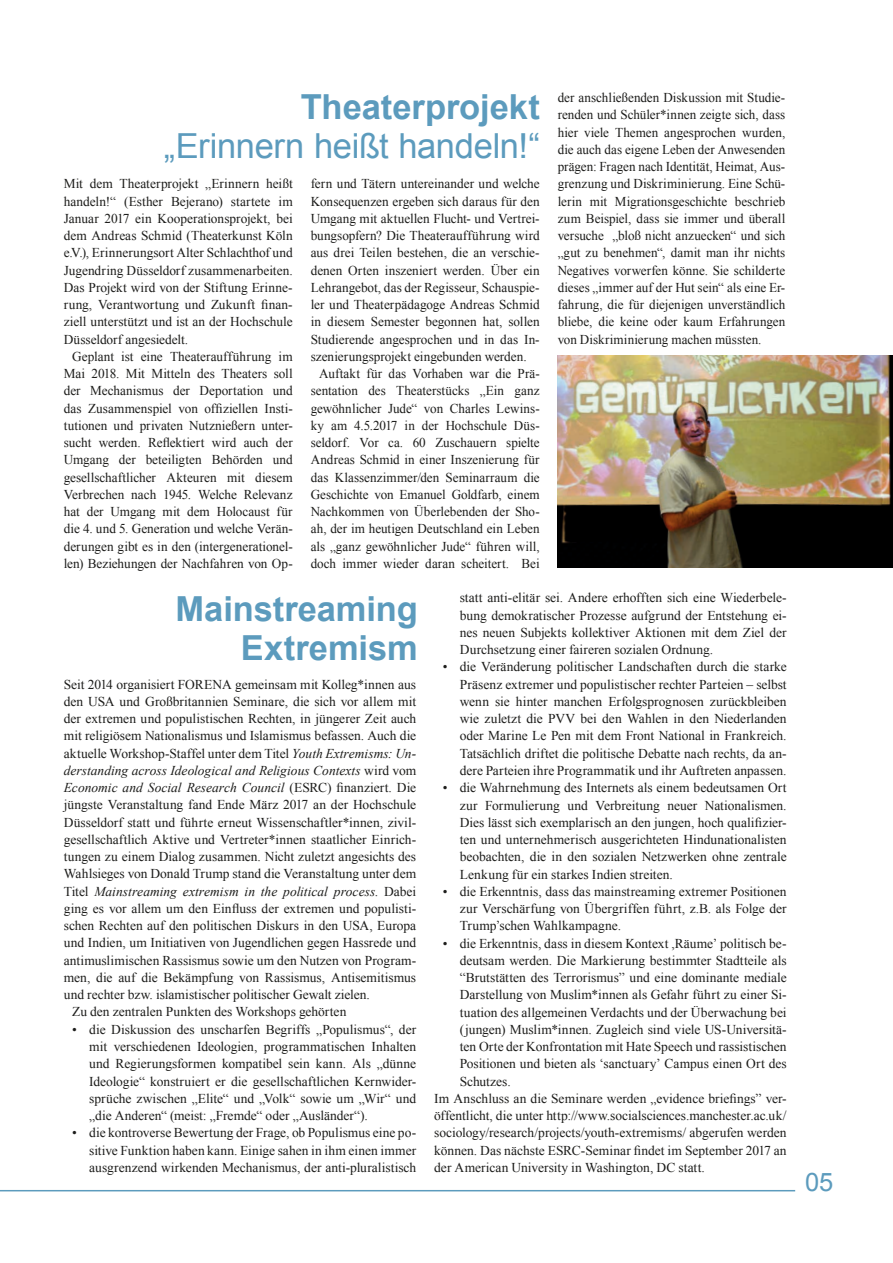
<style>
.page{position:relative;width:893px;height:1263px;background:#fff}
.page>*{position:absolute;margin:0;border:0;box-sizing:border-box;transform-origin:0 0}
.t1{font:700 34.5px/39px "Arial";letter-spacing:-.005em;color:#5c9bbd;text-align:right}
.t2{font:34.5px "Arial";letter-spacing:-.01em;color:#5c9bbd}
.t3{font:25.5px "Arial";color:#5c9bbd}
.t4{font:13.5px/17.2px "Times New Roman";color:#1d1d1b;text-align:justify}
.t5{font:italic 13.5px "Times New Roman";color:#1d1d1b}
.s1{font-style:italic}
.s2{font-style:normal}
</style>
<div class="page">
<hr style="left:0;top:1190px;width:795px;height:1px;background:#5c9bbd">
<img style="left:558px;top:355px;width:335px;height:213px">
<h1 class="t1" style="left:301px;top:88px;width:241px">Theaterprojekt</h1>
<h1 class="t2" style="left:164px;top:123px;width:378px">„Erinnern heißt handeln!“</h1>
<p class="t4" style="left:64px;top:175px;width:230px">Mit dem Theaterprojekt „Erinnern heißt handeln!“ (Esther Bejerano) startete im Januar 2017 ein Kooperationsprojekt, bei dem Andreas Schmid (Theaterkunst Köln e.V.), Erinnerungsort Alter Schlachthof und Jugendring Düsseldorf zusammenarbeiten.<br>Das Projekt wird von der Stiftung Erinne&shy;rung, Verantwortung und Zukunft finan&shy;ziell unterstützt und ist an der Hochschule Düsseldorf angesiedelt.</p>
<p class="t4" style="left:64px;top:347px;width:230px;text-indent:9px">Geplant ist eine Theateraufführung im Mai 2018. Mit Mitteln des Theaters soll der Mechanismus der Deportation und das Zusammenspiel von offiziellen Insti&shy;tutionen und privaten Nutznießern unter&shy;sucht werden. Reflektiert wird auch der Umgang der beteiligten Behörden und gesellschaftlicher Akteuren mit diesem Verbrechen nach 1945. Welche Relevanz hat der Umgang mit dem Holocaust für die 4. und 5. Generation und welche Verän&shy;derungen gibt es in den (intergenerationel&shy;len) Beziehungen der Nachfahren von Op-</p>
<p class="t4" style="left:311px;top:175px;width:230px">fern und Tätern untereinander und welche</p>
<p class="t4" style="left:311px;top:192px;width:230px">Konsequenzen ergeben sich daraus für den</p>
<p class="t4" style="left:311px;top:209px;width:230px">Umgang mit aktuellen Flucht- und Vertrei-</p>
<p class="t4" style="left:311px;top:227px;width:230px">bungsopfern? Die Theateraufführung wird</p>
<p class="t4" style="left:311px;top:244px;width:230px">aus drei Teilen bestehen, die an verschie-</p>
<p class="t4" style="left:311px;top:261px;width:230px">denen Orten inszeniert werden. Über ein</p>
<p class="t4" style="left:311px;top:278px;width:230px">Lehrangebot, das der Regisseur, Schauspie-</p>
<p class="t4" style="left:311px;top:296px;width:230px">ler und Theaterpädagoge Andreas Schmid</p>
<p class="t4" style="left:311px;top:313px;width:230px">in diesem Semester begonnen hat, sollen</p>
<p class="t4" style="left:311px;top:330px;width:230px">Studierende angesprochen und in das In-</p>
<p class="t4" style="left:311px;top:347px;width:217px">szenierungsprojekt eingebunden werden.</p>
<p class="t4" style="left:319px;top:365px;width:222px">Auftakt für das Vorhaben war die Prä-</p>
<p class="t4" style="left:311px;top:382px;width:230px">sentation des Theaterstücks „Ein ganz</p>
<p class="t4" style="left:311px;top:399px;width:230px">gewöhnlicher Jude“ von Charles Lewins-</p>
<p class="t4" style="left:311px;top:416px;width:230px">ky am 4.5.2017 in der Hochschule Düs-</p>
<p class="t4" style="left:311px;top:434px;width:230px">seldorf. Vor ca. 60 Zuschauern spielte</p>
<p class="t4" style="left:311px;top:451px;width:230px">Andreas Schmid in einer Inszenierung für</p>
<p class="t4" style="left:311px;top:468px;width:230px">das Klassenzimmer/den Seminarraum die</p>
<p class="t4" style="left:311px;top:485px;width:230px">Geschichte von Emanuel Goldfarb, einem</p>
<p class="t4" style="left:311px;top:503px;width:230px">Nachkommen von Überlebenden der Sho-</p>
<p class="t4" style="left:311px;top:520px;width:230px">ah, der im heutigen Deutschland ein Leben</p>
<p class="t4" style="left:311px;top:537px;width:230px">als „ganz gewöhnlicher Jude“ führen will,</p>
<p class="t4" style="left:311px;top:554px;width:230px">doch immer wieder daran scheitert. Bei</p>
<p class="t4" style="left:558px;top:89px;width:229px">der anschließenden Diskussion mit Studie&shy;renden und Schüler*innen zeigte sich, dass hier viele Themen angesprochen wurden, die auch das eigene Leben der Anwesenden prägen: Fragen nach Identität, Heimat, Aus&shy;grenzung und Diskriminierung. Eine Schü&shy;lerin mit Migrationsgeschichte beschrieb zum Beispiel, dass sie immer und überall versuche „bloß nicht anzuecken“ und sich „gut zu benehmen“, damit man ihr nichts Negatives vorwerfen könne. Sie schilderte dieses „immer auf der Hut sein“ als eine Er&shy;fahrung, die für diejenigen unverständlich bliebe, die keine oder kaum Erfahrungen von Diskriminierung machen müssten.</p>
<h1 class="t1" style="left:175px;top:590px;width:244px">Mainstreaming<br>Extremism</h1>
<p class="t4" style="left:64px;top:675px;width:354px">Seit 2014 organisiert FORENA gemeinsam mit Kolleg*innen aus</p>
<p class="t4" style="left:64px;top:692px;width:354px">den USA und Großbritannien Seminare, die sich vor allem mit</p>
<p class="t4" style="left:64px;top:710px;width:354px">der extremen und populistischen Rechten, in jüngerer Zeit auch</p>
<p class="t4" style="left:64px;top:727px;width:354px">mit religiösem Nationalismus und Islamismus befassen. Auch die</p>
<p class="t4" style="left:64px;top:744px;width:354px">aktuelle Workshop-Staffel unter dem Titel <span class="s1">Youth Extremisms: Un-</span></p>
<p class="t5" style="left:64px;top:761px;width:354px">derstanding across Ideological and Religious Contexts <span class="s2">wird vom</span></p>
<p class="t5" style="left:64px;top:778px;width:354px">Economic and Social Research Council <span class="s2">(ESRC) finanziert. Die</span></p>
<p class="t4" style="left:64px;top:796px;width:354px">jüngste Veranstaltung fand Ende März 2017 an der Hochschule</p>
<p class="t4" style="left:64px;top:813px;width:354px">Düsseldorf statt und führte erneut Wissenschaftler*innen, zivil-</p>
<p class="t4" style="left:64px;top:830px;width:354px">gesellschaftlich Aktive und Vertreter*innen staatlicher Einrich-</p>
<p class="t4" style="left:64px;top:848px;width:354px">tungen zu einem Dialog zusammen. Nicht zuletzt angesichts des</p>
<p class="t4" style="left:64px;top:865px;width:354px">Wahlsieges von Donald Trump stand die Veranstaltung unter dem</p>
<p class="t5" style="left:64px;top:882px;width:354px"><span class="s2">Titel</span> Mainstreaming extremism in the political process<span class="s2">. Dabei</span></p>
<p class="t4" style="left:64px;top:899px;width:354px">ging es vor allem um den Einfluss der extremen und populisti-</p>
<p class="t4" style="left:64px;top:917px;width:354px">schen Rechten auf den politischen Diskurs in den USA, Europa</p>
<p class="t4" style="left:64px;top:934px;width:354px">und Indien, um Initiativen von Jugendlichen gegen Hassrede und</p>
<p class="t4" style="left:64px;top:951px;width:354px">antimuslimischen Rassismus sowie um den Nutzen von Program-</p>
<p class="t4" style="left:64px;top:968px;width:354px">men, die auf die Bekämpfung von Rassismus, Antisemitismus</p>
<p class="t4" style="left:64px;top:986px;width:308px">und rechter bzw. islamistischer politischer Gewalt zielen.</p>
<p class="t4" style="left:72px;top:1003px;width:276px">Zu den zentralen Punkten des Workshops gehörten</p>
<p class="t4" style="left:89px;top:1020px;width:328px;text-indent:-17px">• die Diskussion des unscharfen Begriffs „Populismus“, der mit verschiedenen Ideologien, programmatischen Inhalten und Regierungsformen kompatibel sein kann. Als „dünne Ideologie“ konstruiert er die gesellschaftlichen Kernwider&shy;sprüche zwischen „Elite“ und „Volk“ sowie um „Wir“ und „die Anderen“ (meist: „Fremde“ oder „Ausländer“).</p>
<p class="t4" style="left:89px;top:1124px;width:328px;text-indent:-17px">• die kontroverse Bewertung der Frage, ob Populismus eine po&shy;sitive Funktion haben kann. Einige sahen in ihm einen immer ausgrenzend wirkenden Mechanismus, der anti-pluralistisch</p>
<p class="t4" style="left:460px;top:589px;width:328px">statt anti-elitär sei. Andere erhofften sich eine Wiederbele&shy;bung demokratischer Prozesse aufgrund der Entstehung ei&shy;nes neuen Subjekts kollektiver Aktionen mit dem Ziel der Durchsetzung einer faireren sozialen Ordnung.</p>
<p class="t4" style="left:460px;top:658px;width:328px;text-indent:-17px">• die Veränderung politischer Landschaften durch die starke Präsenz extremer und populistischer rechter Parteien – selbst wenn sie hinter manchen Erfolgsprognosen zurückbleiben wie zuletzt die PVV bei den Wahlen in den Niederlanden oder Marine Le Pen mit dem Front National in Frankreich.<br>Tatsächlich driftet die politische Debatte nach rechts, da an&shy;dere Parteien ihre Programmatik und ihr Auftreten anpassen.</p>
<p class="t4" style="left:460px;top:779px;width:328px;text-indent:-17px">• die Wahrnehmung des Internets als einem bedeutsamen Ort zur Formulierung und Verbreitung neuer Nationalismen.<br>Dies lässt sich exemplarisch an den jungen, hoch qualifizier&shy;ten und unternehmerisch ausgerichteten Hindunationalisten beobachten, die in den sozialen Netzwerken ohne zentrale Lenkung für ein starkes Indien streiten.</p>
<p class="t4" style="left:460px;top:882px;width:328px;text-indent:-17px">• die Erkenntnis, dass das mainstreaming extremer Positionen zur Verschärfung von Übergriffen führt, z.B. als Folge der Trump’schen Wahlkampagne.</p>
<p class="t4" style="left:443px;top:934px;width:345px">• die Erkenntnis, dass in diesem Kontext ,Räume’ politisch be-</p>
<p class="t4" style="left:460px;top:951px;width:328px">deutsam werden. Die Markierung bestimmter Stadtteile als</p>
<p class="t4" style="left:460px;top:969px;width:328px">“Brutstätten des Terrorismus” und eine dominante mediale</p>
<p class="t4" style="left:460px;top:986px;width:328px">Darstellung von Muslim*innen als Gefahr führt zu einer Si-</p>
<p class="t4" style="left:460px;top:1003px;width:328px">tuation des allgemeinen Verdachts und der Überwachung bei</p>
<p class="t4" style="left:460px;top:1020px;width:328px">(jungen) Muslim*innen. Zugleich sind viele US-Universitä-</p>
<p class="t4" style="left:460px;top:1038px;width:328px">ten Orte der Konfrontation mit Hate Speech und rassistischen</p>
<p class="t4" style="left:460px;top:1055px;width:328px">Positionen und bieten als ‘sanctuary’ Campus einen Ort des</p>
<p class="t4" style="left:460px;top:1072px;width:53px">Schutzes.</p>
<p class="t4" style="left:434px;top:1089px;width:354px">Im Anschluss an die Seminare werden „evidence briefings” ver-</p>
<p class="t4" style="left:434px;top:1107px;width:354px">öffentlicht, die unter http://www.socialsciences.manchester.ac.uk/</p>
<p class="t4" style="left:434px;top:1124px;width:354px">sociology/research/projects/youth-extremisms/ abgerufen werden</p>
<p class="t4" style="left:434px;top:1141px;width:354px">können. Das nächste ESRC-Seminar findet im September 2017 an</p>
<p class="t4" style="left:434px;top:1158px;width:272px">der American University in Washington, DC statt.</p>
<h2 class="t3" style="left:805px;top:1166px;width:30px">05</h2>
</div>
